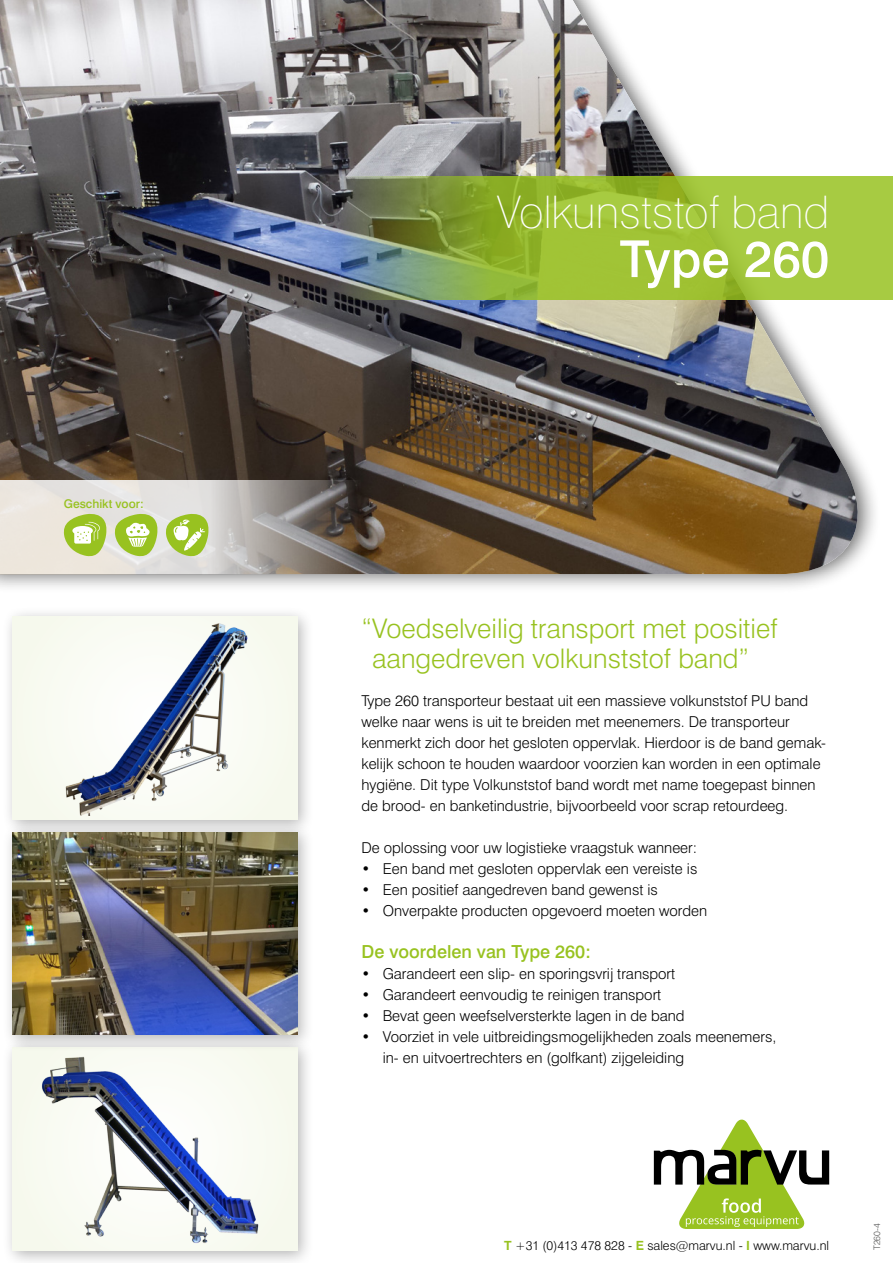
<style>
.page{position:relative;width:893px;height:1263px;background:#fff}
.page>*{position:absolute;margin:0;border:0;box-sizing:border-box;transform-origin:0 0}
.t1{font:500 51px "Swiss 721 BT";color:#fff}
.t2{font:100 45px "Swiss 721 BT";color:#fff}
.t3{font:300 27px/30px "Swiss 721 BT";color:#98c220}
.t4{font:500 18px "Swiss 721 BT";color:#98c220}
.t5{font:300 15px/21px "Swiss 721 BT";color:#000}
.t6{font:300 12.6px "Swiss 721 BT";color:#000}
.t7{font:500 12px "Swiss 721 BT";color:#98c220}
.t8{font:300 9px "Swiss 721 BT";color:#575756}
.s1{font-weight:700;color:#98c220}
</style>
<div class="page">
<svg style="left:654px;top:1119px;width:175px;height:110px"></svg>
<div style="left:1px;top:1036px;width:314px;height:227px;background:#000;opacity:.3"></div>
<img style="left:13px;top:1052px;width:285px;height:198px">
<div style="left:1px;top:821px;width:314px;height:231px;background:#000;opacity:.3"></div>
<img style="left:13px;top:836px;width:285px;height:199px">
<div style="left:0;top:0;width:880px;height:593px;background:#000;opacity:.6"></div>
<img style="left:0;top:0;width:858px;height:480px">
<svg style="left:0;top:480px;width:880px;height:94px;background:#948169"></svg>
<img style="left:0;top:176px;width:893px;height:124px">
<div style="left:1px;top:605px;width:314px;height:231px;background:#000;opacity:.3"></div>
<div style="left:13px;top:617px;width:285px;height:202px;background:#f7faef"></div>
<img style="left:65px;top:623px;width:183px;height:192px">
<svg style="left:63px;top:513px;width:44px;height:44px;background:#bfd578"></svg>
<svg style="left:114px;top:513px;width:44px;height:44px;background:#bed57a"></svg>
<svg style="left:165px;top:513px;width:44px;height:44px;background:#bed57b"></svg>
<p class="t7" style="left:64px;top:496px;width:81px">Geschikt voor:</p>
<h2 class="t2" style="left:497px;top:184px;width:333px">Volkunststof band</h2>
<h1 class="t1" style="left:620px;top:228px;width:211px">Type 260</h1>
<h3 class="t3" style="left:372px;top:613px;width:407px;text-indent:-11px">“Voedselveilig transport met positief aangedreven volkunststof band”</h3>
<p class="t5" style="left:361px;top:690px;width:466px">Type 260 transporteur bestaat uit een massieve volkunststof PU band welke naar wens is uit te breiden met meenemers. De transporteur kenmerkt zich door het gesloten oppervlak. Hierdoor is de band gemak&shy;kelijk schoon te houden waardoor voorzien kan worden in een optimale hygiëne. Dit type Volkunststof band wordt met name toegepast binnen de brood- en banketindustrie, bijvoorbeeld voor scrap retourdeeg.</p>
<p class="t5" style="left:361px;top:837px;width:337px">De oplossing voor uw logistieke vraagstuk wanneer:</p>
<p class="t5" style="left:361px;top:858px;width:337px">• Een band met gesloten oppervlak een vereiste is</p>
<p class="t5" style="left:361px;top:879px;width:298px">• Een positief aangedreven band gewenst is</p>
<p class="t5" style="left:361px;top:900px;width:347px">• Onverpakte producten opgevoerd moeten worden</p>
<p class="t4" style="left:361px;top:941px;width:231px">De voordelen van Type 260:</p>
<p class="t5" style="left:361px;top:963px;width:315px">• Garandeert een slip- en sporingsvrij transport</p>
<p class="t5" style="left:361px;top:984px;width:301px">• Garandeert eenvoudig te reinigen transport</p>
<p class="t5" style="left:361px;top:1005px;width:325px">• Bevat geen weefselversterkte lagen in de band</p>
<p class="t5" style="left:383px;top:1026px;width:395px;text-indent:-21px">• Voorziet in vele uitbreidingsmogelijkheden zoals meenemers, in- en uitvoertrechters en (golfkant) zijgeleiding</p>
<p class="t6" style="left:504px;top:1238px;width:326px"><span class="s1">T</span> +31 (0)413 478 828 - <span class="s1">E</span> sales@marvu.nl - <span class="s1">I</span> www.marvu.nl</p>
<p class="t8" style="left:871px;top:1250px;width:28px;rotate:-90deg">T260-4</p>
</div>
